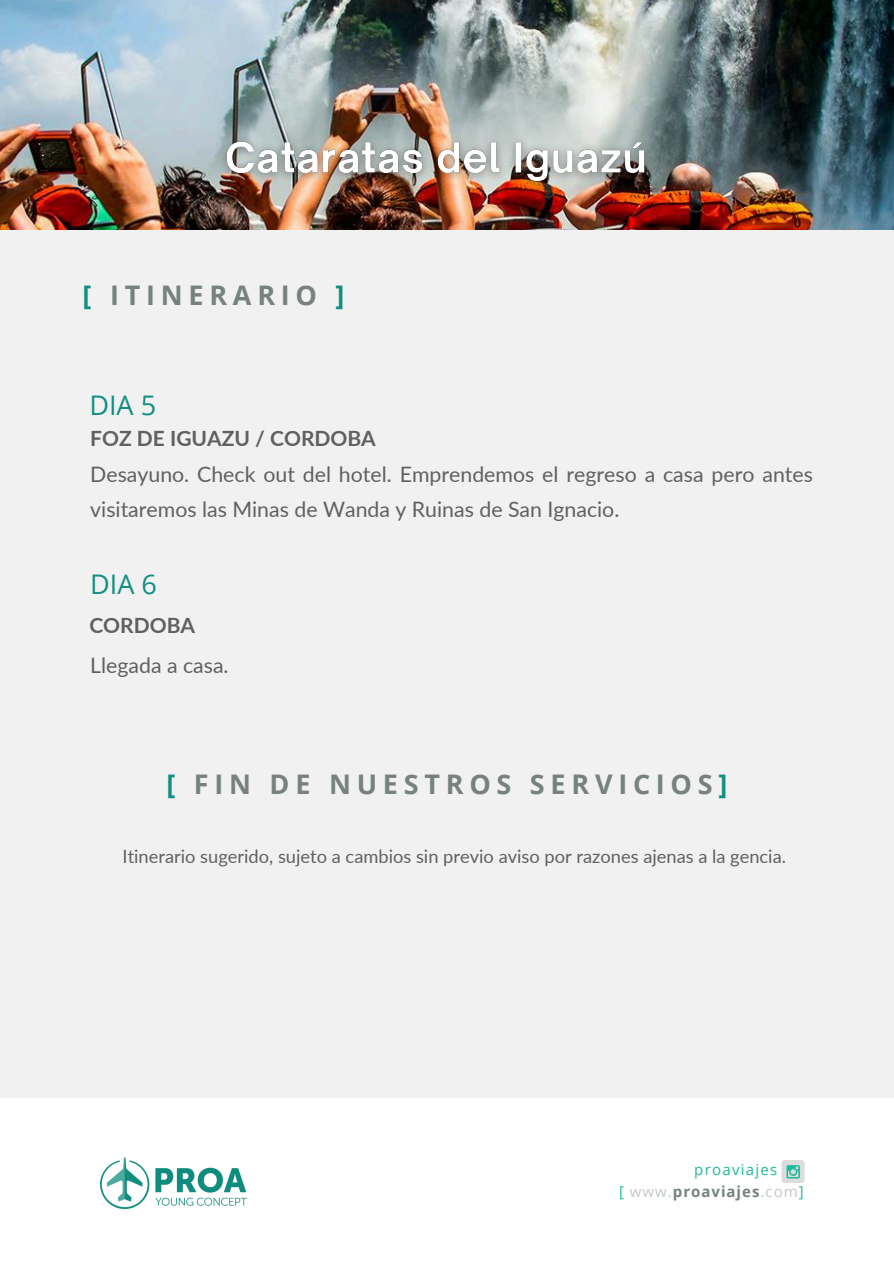
<style>
.page{position:relative;width:894px;height:1264px;background:#fff}
.page>*{position:absolute;margin:0;border:0;box-sizing:border-box;transform-origin:0 0}
.t1{font:700 27px "Open Sans";letter-spacing:.21em;color:#778180}
.t2{font:27px "Open Sans";color:#128f81}
.t3{font:21.3px/35px "Lato";color:#606060}
.t4{font:700 21px "Lato";color:#606060}
.t5{font:18.3px "Lato";color:#606060}
.t6{font:700 15px "Open Sans";letter-spacing:.065em;color:#778180}
.t7{font:15px "Open Sans";letter-spacing:.085em;color:#1bbc9b}
.s1{color:#128f81}
.s2{font-weight:400;color:#1bbc9b}
.s3{font-weight:400;color:#c2cac9}
</style>
<div class="page">
<img style="left:0;top:0;width:893px;height:230px">
<div style="left:0;top:230px;width:893px;height:867px;background:#f1f1f1"></div>
<img style="left:100px;top:1157px;width:147px;height:53px">
<div style="left:781px;top:1159px;width:22px;height:23px;background:#dbdcdc;border-radius:4px"></div>
<svg style="left:786px;top:1165px;width:13px;height:13px"></svg>
<img style="left:211px;top:128px;width:448px;height:70px">
<h2 class="t1" style="left:83px;top:276px;width:263px"><span class="s1">[</span> ITINERARIO <span class="s1">]</span></h2>
<h3 class="t2" style="left:89px;top:386px;width:68px">DIA 5</h3>
<p class="t4" style="left:90px;top:425px;width:287px">FOZ DE IGUAZU / CORDOBA</p>
<p class="t3" style="left:90px;top:456px;width:724px">Desayuno. Check out del hotel. Emprendemos el regreso a casa pero antes visitaremos las Minas de Wanda y Ruinas de San Ignacio.</p>
<p class="t2" style="left:90px;top:565px;width:68px">DIA 6</p>
<p class="t4" style="left:89px;top:612px;width:107px">CORDOBA</p>
<h2 class="t3" style="left:90px;top:647px;width:140px">Llegada a casa.</h2>
<p class="t1" style="left:166px;top:765px;width:562px"><span class="s1">[</span> FIN DE NUESTROS SERVICIOS<span class="s1">]</span></p>
<p class="t5" style="left:122px;top:844px;width:665px">Itinerario sugerido, sujeto a cambios sin previo aviso por razones ajenas a la gencia.</p>
<p class="t7" style="left:694px;top:1159px;width:85px">proaviajes</p>
<h3 class="t6" style="left:618px;top:1181px;width:186px"><span class="s2">[</span> <span class="s3">www.</span>proaviajes<span class="s3">.com</span><span class="s2">]</span></h3>
</div>
